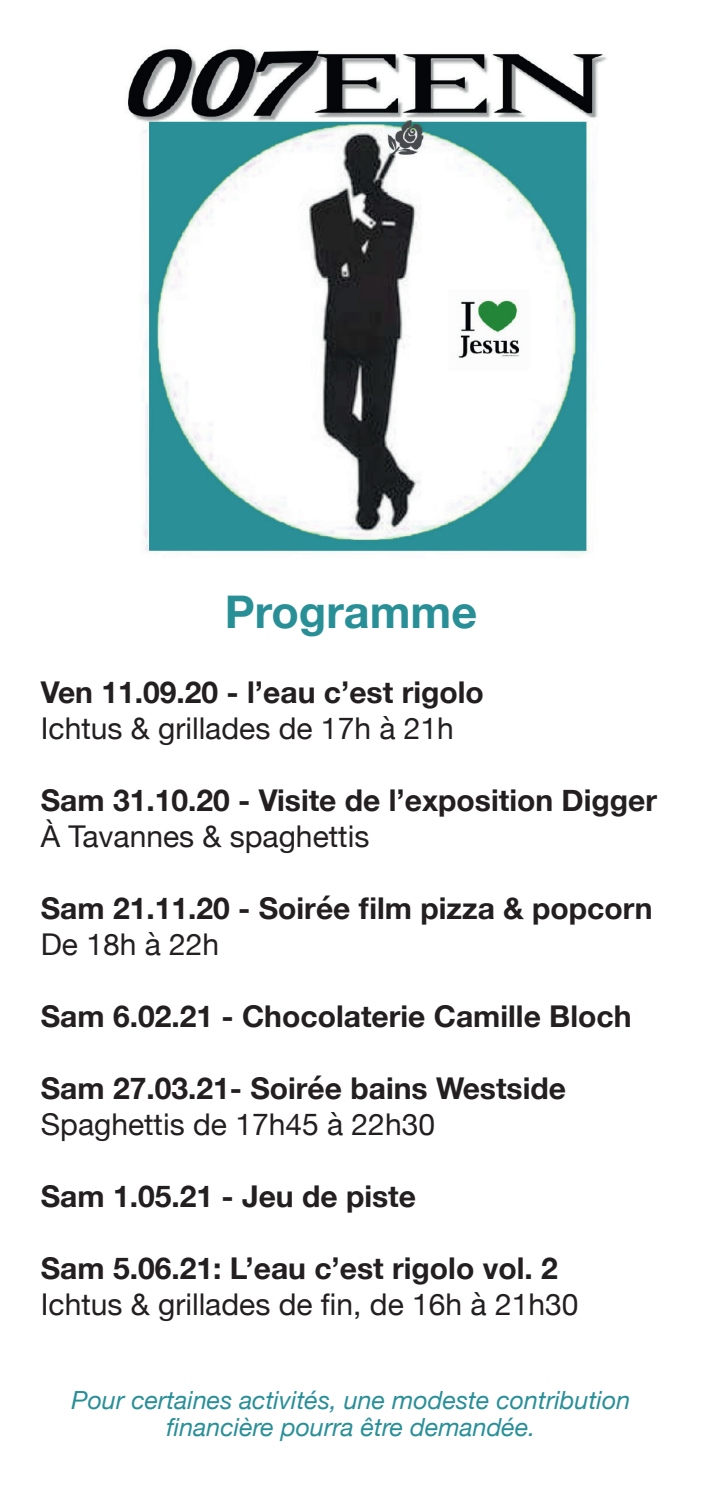
<style>
.page{position:relative;width:702px;height:1489px;background:#fff}
.page>*{position:absolute;margin:0;border:0;box-sizing:border-box;transform-origin:0 0}
.t1{font:700 45px "Helvetica Neue";color:#298f97}
.t2{font:700 30px "Helvetica Neue";color:#231f20}
.t3{font:30px "Helvetica Neue";color:#231f20}
.t4{font:italic 25px/27.5px "Helvetica Neue";color:#298f97;text-align:center}
</style>
<div class="page">
<img style="left:128px;top:49px;width:479px;height:505px">
<h1 class="t1" style="left:225px;top:576px;width:254px">Programme</h1>
<p class="t2" style="left:41px;top:668px;width:444px">Ven 11.09.20 - l’eau c’est rigolo</p>
<p class="t3" style="left:41px;top:706px;width:414px">Ichtus &amp; grillades de 17h à 21h</p>
<p class="t2" style="left:41px;top:776px;width:618px">Sam 31.10.20 - Visite de l’exposition Digger</p>
<p class="t3" style="left:41px;top:814px;width:330px">À Tavannes &amp; spaghettis</p>
<p class="t2" style="left:41px;top:884px;width:613px">Sam 21.11.20 - Soirée film pizza &amp; popcorn</p>
<p class="t3" style="left:41px;top:922px;width:180px">De 18h à 22h</p>
<p class="t2" style="left:41px;top:992px;width:592px">Sam 6.02.21 - Chocolaterie Camille Bloch</p>
<p class="t2" style="left:41px;top:1064px;width:526px">Sam 27.03.21- Soirée bains Westside</p>
<p class="t3" style="left:41px;top:1102px;width:396px">Spaghettis de 17h45 à 22h30</p>
<p class="t2" style="left:41px;top:1172px;width:377px">Sam 1.05.21 - Jeu de piste</p>
<p class="t2" style="left:41px;top:1244px;width:518px">Sam 5.06.21: L’eau c’est rigolo vol. 2</p>
<p class="t3" style="left:41px;top:1282px;width:539px">Ichtus &amp; grillades de fin, de 16h à 21h30</p>
<p class="t4" style="left:72px;top:1387px;width:560px">Pour certaines activités, une modeste contribution financière pourra être demandée.</p>
</div>
